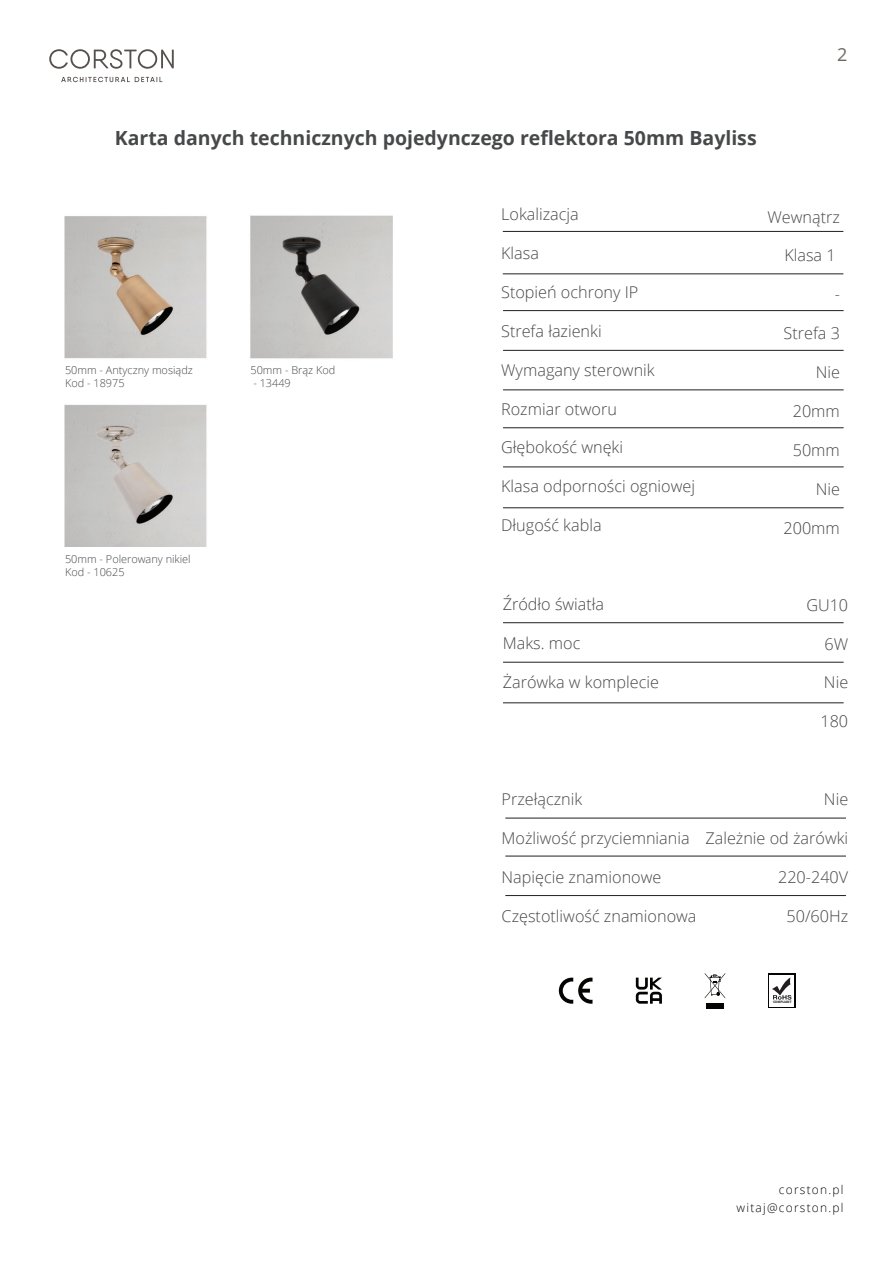
<style>
.page{position:relative;width:893px;height:1263px;background:#fff}
.page>*{position:absolute;margin:0;border:0;box-sizing:border-box;transform-origin:0 0}
.t1{font:700 19.5px "Open Sans";color:#474849}
.t2{font:18px "Open Sans";color:#6d6663}
.t3{font:300 16.2px "Open Sans";color:#464747}
.t4{font:300 12px/18px "Open Sans";letter-spacing:.1em;color:#050504;text-align:right}
.t5{font:300 10.95px/12.5px "Open Sans";color:#464747}
.t6{font:700 3.45px "Myriad Pro";color:#231f20}
</style>
<div class="page">
<img style="left:65px;top:215px;width:328px;height:331px">
<svg style="left:559px;top:977px;width:33px;height:27px"></svg>
<svg style="left:636px;top:977px;width:26px;height:27px"></svg>
<div style="left:706px;top:1003px;width:18px;height:5px;background:#040503"></div>
<svg style="left:705px;top:973px;width:20px;height:25px"></svg>
<div style="left:768px;top:973px;width:27px;height:35px;background:#040503"></div>
<div style="left:769px;top:975px;width:25px;height:32px;background:#fff"></div>
<svg style="left:772px;top:977px;width:20px;height:23px"></svg>
<svg style="left:49px;top:49px;width:125px;height:33px"></svg>
<hr style="left:503px;top:310px;width:341px;height:1px;background:#231f20">
<hr style="left:503px;top:350px;width:341px;height:1px;background:#231f20">
<hr style="left:503px;top:390px;width:341px;height:1px;background:#231f20">
<hr style="left:503px;top:427px;width:341px;height:1px;background:#231f20">
<hr style="left:503px;top:467px;width:341px;height:1px;background:#231f20">
<hr style="left:503px;top:622px;width:341px;height:1px;background:#231f20">
<hr style="left:503px;top:662px;width:341px;height:1px;background:#231f20">
<hr style="left:503px;top:702px;width:341px;height:1px;background:#231f20">
<hr style="left:505px;top:818px;width:341px;height:1px;background:#231f20">
<hr style="left:505px;top:856px;width:341px;height:1px;background:#231f20">
<hr style="left:503px;top:274px;width:340px;height:1px;background:#231f20">
<hr style="left:503px;top:231px;width:340px;height:1px;background:#231f20">
<hr style="left:503px;top:507px;width:341px;height:1px;background:#231f20">
<hr style="left:505px;top:895px;width:341px;height:1px;background:#231f20">
<p class="t2" style="left:837px;top:42px;width:12px">2</p>
<p class="t1" style="left:115px;top:124px;width:643px">Karta danych technicznych pojedynczego reflektora 50mm Bayliss</p>
<p class="t5" style="left:65px;top:364px;width:129px">50mm - Antyczny mosiądz<br>Kod - 18975</p>
<p class="t5" style="left:250px;top:364px;width:86px">50mm - Brąz Kod</p>
<p class="t5" style="left:253px;top:376px;width:39px">- 13449</p>
<p class="t5" style="left:65px;top:553px;width:127px">50mm - Polerowany nikiel<br>Kod - 10625</p>
<p class="t3" style="left:501px;top:203px;width:79px">Lokalizacja</p>
<p class="t3" style="left:501px;top:242px;width:39px">Klasa</p>
<p class="t3" style="left:501px;top:281px;width:139px">Stopień ochrony IP</p>
<p class="t3" style="left:501px;top:320px;width:102px">Strefa łazienki</p>
<p class="t3" style="left:501px;top:359px;width:155px">Wymagany sterownik</p>
<p class="t3" style="left:501px;top:398px;width:117px">Rozmiar otworu</p>
<p class="t3" style="left:501px;top:436px;width:123px">Głębokość wnęki</p>
<p class="t3" style="left:501px;top:475px;width:195px">Klasa odporności ogniowej</p>
<p class="t3" style="left:501px;top:514px;width:102px">Długość kabla</p>
<p class="t3" style="left:503px;top:593px;width:103px">Źródło światła</p>
<p class="t3" style="left:503px;top:632px;width:79px">Maks. moc</p>
<p class="t3" style="left:503px;top:671px;width:158px">Żarówka w komplecie</p>
<p class="t3" style="left:767px;top:206px;width:74px">Wewnątrz</p>
<p class="t3" style="left:784px;top:244px;width:53px">Klasa 1</p>
<p class="t3" style="left:835px;top:283px;width:7px">-</p>
<p class="t3" style="left:783px;top:322px;width:58px">Strefa 3</p>
<p class="t3" style="left:816px;top:361px;width:26px">Nie</p>
<p class="t3" style="left:793px;top:400px;width:49px">20mm</p>
<p class="t3" style="left:793px;top:439px;width:49px">50mm</p>
<p class="t3" style="left:816px;top:478px;width:26px">Nie</p>
<p class="t3" style="left:783px;top:517px;width:58px">200mm</p>
<p class="t3" style="left:806px;top:594px;width:43px">GU10</p>
<p class="t3" style="left:824px;top:632px;width:25px">6W</p>
<p class="t3" style="left:824px;top:671px;width:26px">Nie</p>
<p class="t3" style="left:820px;top:710px;width:29px">180</p>
<p class="t3" style="left:502px;top:788px;width:82px">Przełącznik</p>
<p class="t3" style="left:502px;top:827px;width:190px">Możliwość przyciemniania</p>
<p class="t3" style="left:502px;top:866px;width:161px">Napięcie znamionowe</p>
<p class="t3" style="left:502px;top:905px;width:196px">Częstotliwość znamionowa</p>
<p class="t3" style="left:824px;top:788px;width:26px">Nie</p>
<p class="t3" style="left:705px;top:827px;width:144px">Zależnie od żarówki</p>
<p class="t3" style="left:778px;top:866px;width:72px">220-240V</p>
<p class="t3" style="left:786px;top:905px;width:63px">50/60Hz</p>
<p class="t6" style="left:773px;top:1000px;width:20px">COMPLIANT</p>
<p class="t4" style="left:737px;top:1180px;width:108px">corston.pl witaj@corston.pl</p>
</div>
